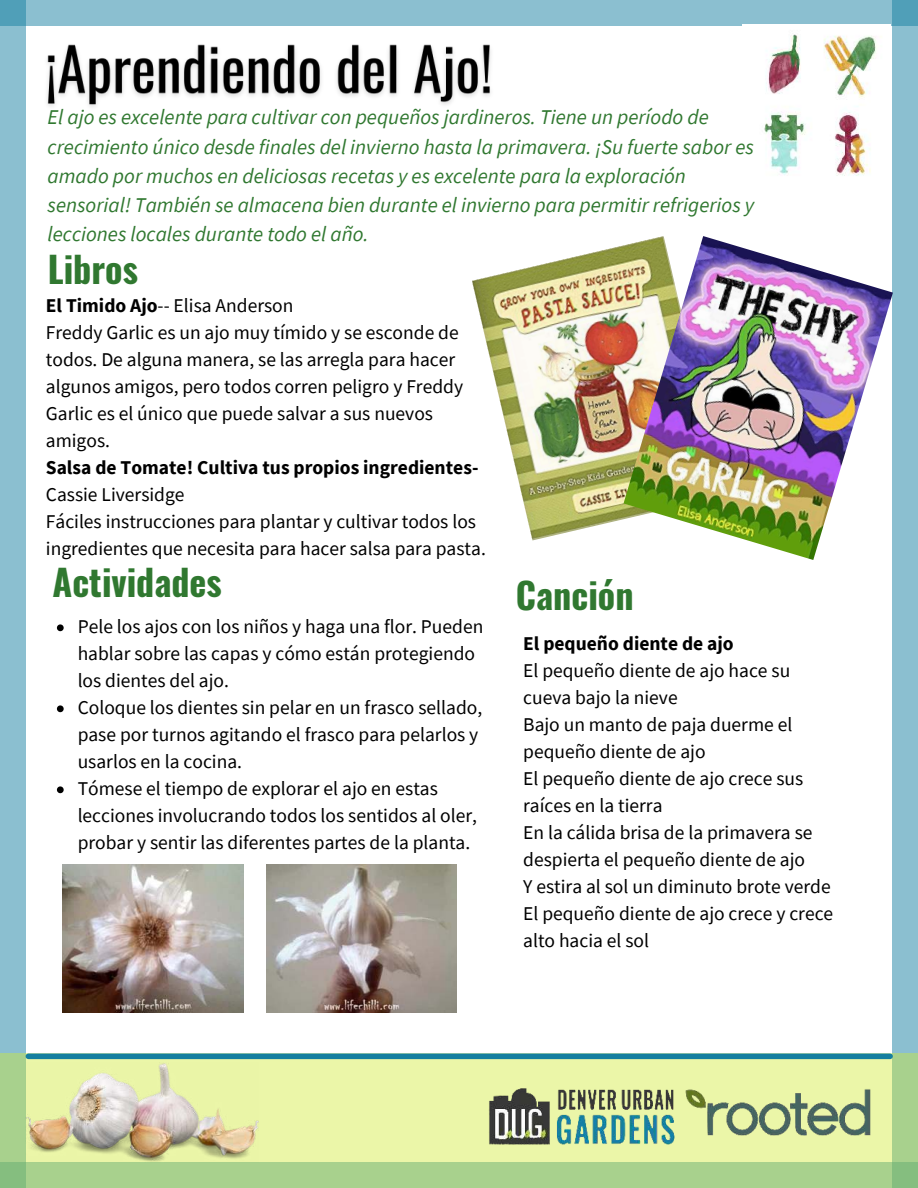
<style>
.page{position:relative;width:918px;height:1188px;background:#fff}
.page>*{position:absolute;margin:0;border:0;box-sizing:border-box;transform-origin:0 0}
.t1{font:700 36px "Oswald";color:#307830}
.t2{font:italic 21px/29.2px "Source Sans Pro";color:#307830}
.t3{font:19.5px/27px "Source Sans Pro";color:#000}
.t4{font:700 19.5px "Source Sans Pro";color:#000}
.s1{font-weight:700}
</style>
<div class="page">
<div style="left:0;top:0;width:26px;height:1188px;background:#8bbfd0"></div>
<div style="left:892px;top:0;width:26px;height:1188px;background:#8bbfd0"></div>
<svg style="left:0;top:0;width:918px;height:26px;background:#87bdce"></svg>
<img style="left:37px;top:15px;width:492px;height:93px">
<img style="left:743px;top:25px;width:147px;height:151px">
<img style="left:472px;top:245px;width:152px;height:295px">
<img style="left:624px;top:236px;width:269px;height:324px">
<img style="left:267px;top:865px;width:190px;height:147px">
<img style="left:63px;top:865px;width:181px;height:147px">
<svg style="left:57px;top:624px;width:7px;height:7px"></svg>
<svg style="left:57px;top:705px;width:7px;height:7px"></svg>
<svg style="left:57px;top:786px;width:7px;height:7px"></svg>
<svg style="left:0;top:1054px;width:918px;height:134px;background:#cce49b"></svg>
<div style="left:28px;top:1054px;width:862px;height:5px;background:#157fa0"></div>
<img style="left:682px;top:1069px;width:199px;height:82px">
<img style="left:26px;top:1063px;width:232px;height:100px">
<img style="left:486px;top:1082px;width:196px;height:68px">
<p class="t2" style="left:48px;top:103px;width:708px">El ajo es excelente para cultivar con pequeños jardineros. Tiene un período de crecimiento único desde finales del invierno hasta la primavera. ¡Su fuerte sabor es amado por muchos en deliciosas recetas y es excelente para la exploración sensorial! También se almacena bien durante el invierno para permitir refrigerios y lecciones locales durante todo el año.</p>
<h1 class="t1" style="left:48px;top:251px;width:92px">Libros</h1>
<p class="t3" style="left:46px;top:292px;width:419px"><span class="s1">El Timido Ajo</span>-- Elisa Anderson<br>Freddy Garlic es un ajo muy tímido y se esconde de todos. De alguna manera, se las arregla para hacer algunos amigos, pero todos corren peligro y Freddy Garlic es el único que puede salvar a sus nuevos amigos.</p>
<p class="t4" style="left:46px;top:454px;width:434px">Salsa de Tomate! Cultiva tus propios ingredientes-</p>
<p class="t3" style="left:46px;top:481px;width:442px">Cassie Liversidge<br>Fáciles instrucciones para plantar y cultivar todos los ingredientes que necesita para hacer salsa para pasta.</p>
<h1 class="t1" style="left:53px;top:563px;width:171px">Actividades</h1>
<p class="t3" style="left:78px;top:613px;width:407px">Pele los ajos con los niños y haga una flor. Pueden hablar sobre las capas y cómo están protegiendo los dientes del ajo.<br>Coloque los dientes sin pelar en un frasco sellado, pase por turnos agitando el frasco para pelarlos y usarlos en la cocina.<br>Tómese el tiempo de explorar el ajo en estas lecciones involucrando todos los sentidos al oler, probar y sentir las diferentes partes de la planta.</p>
<h1 class="t1" style="left:516px;top:576px;width:119px">Canción</h1>
<p class="t4" style="left:523px;top:630px;width:212px">El pequeño diente de ajo</p>
<p class="t3" style="left:523px;top:657px;width:312px">El pequeño diente de ajo hace su cueva bajo la nieve<br>Bajo un manto de paja duerme el pequeño diente de ajo<br>El pequeño diente de ajo crece sus raíces en la tierra<br>En la cálida brisa de la primavera se despierta el pequeño diente de ajo<br>Y estira al sol un diminuto brote verde<br>El pequeño diente de ajo crece y crece alto hacia el sol</p>
</div>
